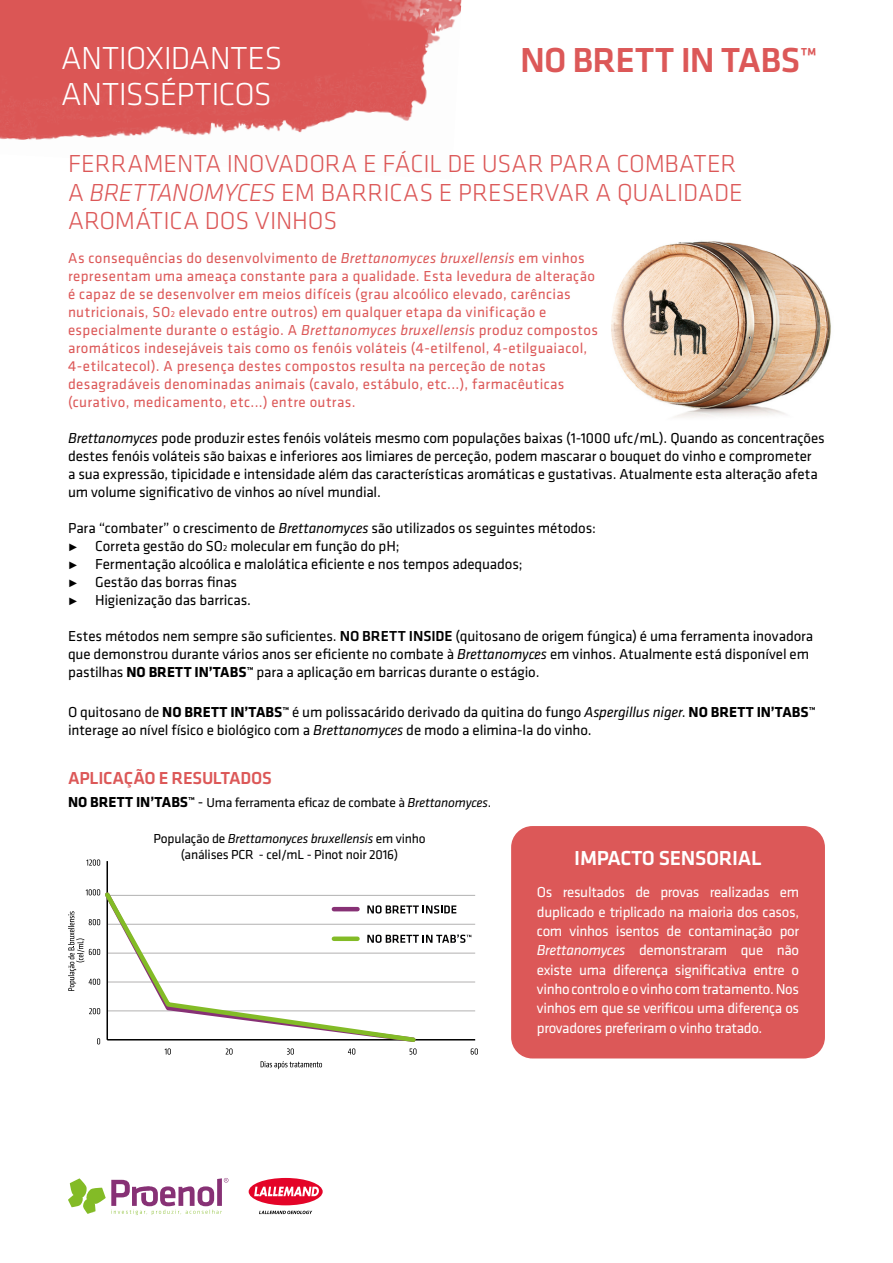
<style>
.page{position:relative;width:893px;height:1263px;background:#fff}
.page>*{position:absolute;margin:0;border:0;box-sizing:border-box;transform-origin:0 0}
.t1{font:500 36px "Klavika";letter-spacing:-.015em;color:#dc5858}
.t2{font:300 33px "Klavika";letter-spacing:-.02em;color:#fff}
.t3{font:300 25.5px/28.5px "Klavika";letter-spacing:-.005em;color:#dc5858}
.t4{font:500 21px "Klavika";letter-spacing:-.015em;color:#fff}
.t5{font:500 18px "Klavika";letter-spacing:-.02em;color:#dc5858}
.t6{font:15px/18px "Klavika";letter-spacing:-.005em;color:#000}
.t7{font:15px/18px "Klavika";letter-spacing:.025em;color:#dc5858}
.t8{font:15px/19.4px "Klavika";letter-spacing:-.02em;color:#fff;text-align:justify}
.t9{font:13.5px/16.2px "Klavika";letter-spacing:-.015em;color:#000;text-align:center}
.s1{font-style:italic}
.s2{font-size:8.7px}
.s3{font-family:"Klavika Arrows"}
.s4{font-weight:500}
.s5{font-weight:700}
.s6{font-weight:700;font-size:15px}
.s7{font-size:15px}
</style>
<div class="page">
<img style="left:0;top:0;width:462px;height:140px">
<svg style="left:68px;top:1178px;width:160px;height:37px"></svg>
<div style="left:249px;top:1178px;width:74px;height:27px;background:#e40428;border-radius:50%"></div>
<svg style="left:254px;top:1187px;width:65px;height:9px"></svg>
<svg style="left:259px;top:1211px;width:53px;height:3px"></svg>
<img style="left:611px;top:240px;width:220px;height:178px">
<hr style="left:108px;top:895px;width:367px;height:1px;background:#b2b1b1">
<hr style="left:108px;top:924px;width:367px;height:1px;background:#b2b1b1">
<hr style="left:108px;top:953px;width:367px;height:1px;background:#b2b1b1">
<hr style="left:108px;top:982px;width:367px;height:1px;background:#b2b1b1">
<hr style="left:108px;top:1011px;width:367px;height:1px;background:#b2b1b1">
<hr style="left:107px;top:1039px;width:368px;height:1px;background:#000">
<hr style="left:106px;top:861px;width:2px;height:179px;background:#000">
<svg style="left:105px;top:888px;width:313px;height:154px"></svg>
<svg style="left:97px;top:1038px;width:3px;height:6px"></svg>
<svg style="left:165px;top:1048px;width:6px;height:6px"></svg>
<svg style="left:226px;top:1048px;width:7px;height:6px"></svg>
<svg style="left:287px;top:1048px;width:7px;height:6px"></svg>
<svg style="left:348px;top:1048px;width:7px;height:6px"></svg>
<svg style="left:410px;top:1048px;width:7px;height:6px"></svg>
<svg style="left:471px;top:1048px;width:7px;height:6px"></svg>
<svg style="left:89px;top:1008px;width:11px;height:6px"></svg>
<svg style="left:86px;top:889px;width:14px;height:6px"></svg>
<svg style="left:86px;top:859px;width:14px;height:7px"></svg>
<hr style="left:334px;top:907px;width:23px;height:4px;background:#873175">
<div style="left:334px;top:936px;width:23px;height:5px;background:#83bb26"></div>
<svg style="left:68px;top:911px;width:32px;height:80px"></svg>
<svg style="left:261px;top:1061px;width:61px;height:8px"></svg>
<svg style="left:367px;top:905px;width:89px;height:8px"></svg>
<svg style="left:367px;top:934px;width:104px;height:9px"></svg>
<div style="left:511px;top:826px;width:314px;height:232px;background:#dc5858;border-radius:21px"></div>
<p class="t2" style="left:61px;top:40px;width:223px">ANTIOXIDANTES</p>
<p class="t1" style="left:520px;top:40px;width:299px">NO BRETT IN TABS™</p>
<p class="t2" style="left:61px;top:76px;width:212px">ANTISSÉPTICOS</p>
<p class="t3" style="left:68px;top:150px;width:676px">FERRAMENTA INOVADORA E FÁCIL DE USAR PARA COMBATER<br>A <span class="s1">BRETTANOMYCES</span> EM BARRICAS E PRESERVAR A QUALIDADE<br>AROMÁTICA DOS VINHOS</p>
<p class="t7" style="left:68px;top:250px;width:532px">As consequências do desenvolvimento de <span class="s1">Brettanomyces bruxellensis</span> em vinhos representam uma ameaça constante para a qualidade. Esta levedura de alteração é capaz de se desenvolver em meios difíceis (grau alcoólico elevado, carências nutricionais, SO<span class="s2">2</span> elevado entre outros) em qualquer etapa da vinificação e especialmente durante o estágio. A <span class="s1">Brettanomyces bruxellensis</span> produz compostos aromáticos indesejáveis tais como os fenóis voláteis (4-etilfenol, 4-etilguaiacol, 4-etilcatecol). A presença destes compostos resulta na perceção de notas desagradáveis denominadas animais (cavalo, estábulo, etc...), farmacêuticas (curativo, medicamento, etc...) entre outras.</p>
<p class="t6" style="left:68px;top:430px;width:758px"><span class="s1">Brettanomyces</span> pode produzir estes fenóis voláteis mesmo com populações baixas (1-1000 ufc/mL). Quando as concentrações destes fenóis voláteis são baixas e inferiores aos limiares de perceção, podem mascarar o bouquet do vinho e comprometer<br>a sua expressão, tipicidade e intensidade além das características aromáticas e gustativas. Atualmente esta alteração afeta um volume significativo de vinhos ao nível mundial.</p>
<p class="t6" style="left:68px;top:520px;width:530px">Para “combater” o crescimento de <span class="s1">Brettanomyces</span> são utilizados os seguintes métodos:</p>
<p class="t6" style="left:68px;top:538px;width:333px"><span class="s3">5</span> Correta gestão do SO<span class="s2">2</span> molecular em função do pH;</p>
<p class="t6" style="left:68px;top:556px;width:456px"><span class="s3">5</span> Fermentação alcoólica e malolática eficiente e nos tempos adequados;</p>
<p class="t6" style="left:68px;top:574px;width:171px"><span class="s3">5</span> Gestão das borras finas</p>
<p class="t6" style="left:68px;top:592px;width:185px"><span class="s3">5</span> Higienização das barricas.</p>
<p class="t6" style="left:68px;top:628px;width:747px">Estes métodos nem sempre são suficientes. <span class="s4">NO BRETT INSIDE</span> (quitosano de origem fúngica) é uma ferramenta inovadora que demonstrou durante vários anos ser eficiente no combate à <span class="s1">Brettanomyces</span> em vinhos. Atualmente está disponível em pastilhas <span class="s5">NO BRETT IN’TABS™</span> para a aplicação em barricas durante o estágio.</p>
<p class="t6" style="left:68px;top:703px;width:749px">O quitosano de <span class="s5">NO BRETT IN’TABS™</span> é um polissacárido derivado da quitina do fungo <span class="s1">Aspergillus niger</span>. <span class="s5">NO BRETT IN’TABS™ </span>interage ao nível físico e biológico com a <span class="s1">Brettanomyces</span> de modo a elimina-la do vinho.</p>
<p class="t5" style="left:68px;top:768px;width:205px">APLICAÇÃO E RESULTADOS</p>
<p class="t9" style="left:68px;top:795px;width:425px"><span class="s6">NO BRETT IN’TABS™</span> <span class="s7">-</span> Uma ferramenta eficaz de combate à <span class="s1">Brettanomyces</span>.</p>
<p class="t9" style="left:154px;top:831px;width:274px">População de <span class="s1">Brettamonyces bruxellensis</span> em vinho (análises PCR - cel/mL - Pinot noir 2016)</p>
<p class="t4" style="left:574px;top:847px;width:189px">IMPACTO SENSORIAL</p>
<p class="t8" style="left:537px;top:883px;width:264px">Os resultados de provas realizadas em duplicado e triplicado na maioria dos casos, com vinhos isentos de contaminação por <span class="s1">Brettanomyces</span> demonstraram que não existe uma diferença significativa entre o vinho controlo e o vinho com tratamento. Nos vinhos em que se verificou uma diferença os provadores preferiram o vinho tratado.</p>
</div>
